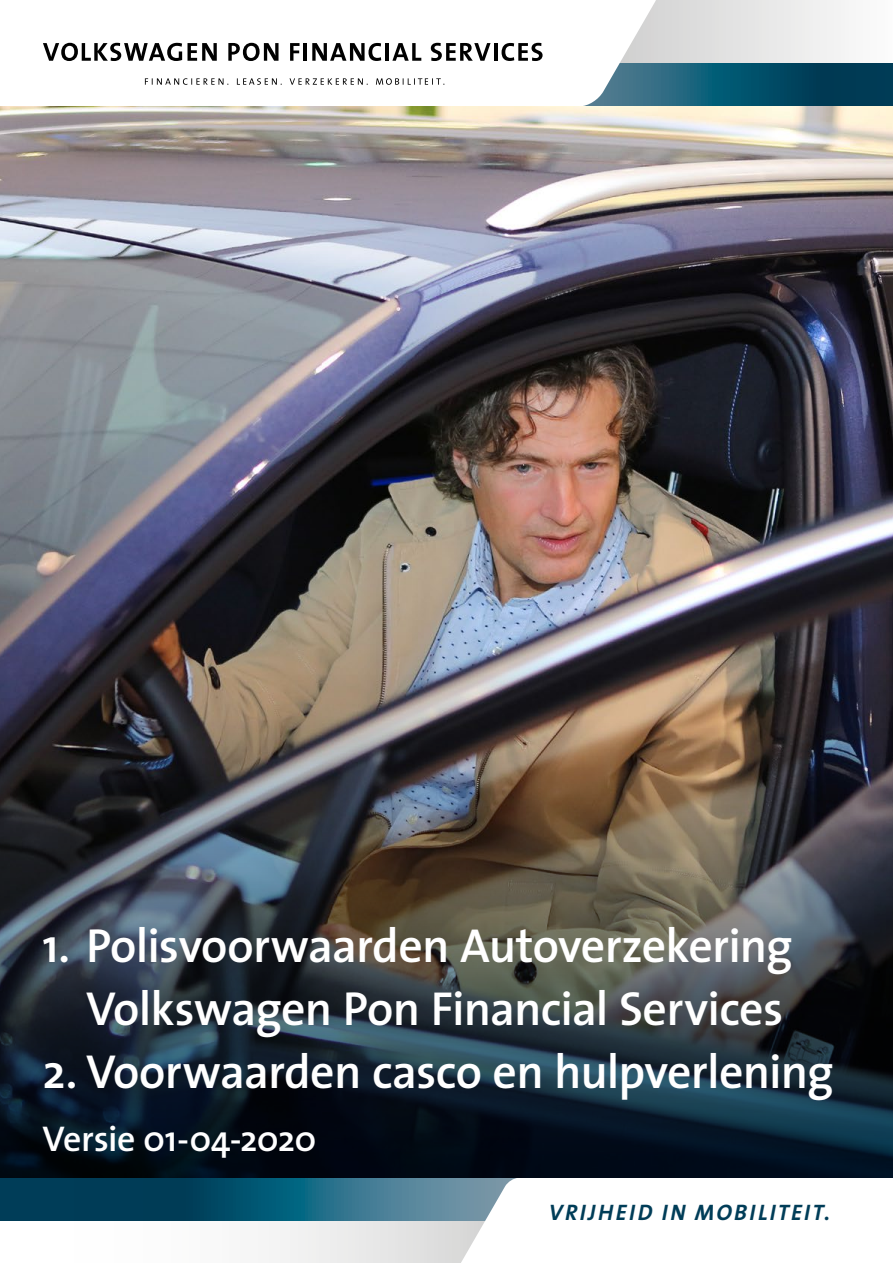
<style>
.page{position:relative;width:893px;height:1263px;background:#fff}
.page>*{position:absolute;margin:0;border:0;box-sizing:border-box;transform-origin:0 0}
.t1{font:600 48px/63px "The Sans";letter-spacing:-.02em;color:#fff;text-align:right}
.t2{font:600 36px "The Sans";letter-spacing:-.02em;color:#fff}
.t3{font:italic 700 22.5px "The Sans";letter-spacing:.1em;color:#003d58}
</style>
<div class="page">
<svg style="left:663px;top:0;width:230px;height:64px"></svg>
<svg style="left:663px;top:64px;width:230px;height:42px;background:#064c66"></svg>
<svg style="left:115px;top:0;width:548px;height:106px"></svg>
<svg style="left:43px;top:43px;width:174px;height:18px"></svg>
<svg style="left:228px;top:43px;width:50px;height:18px"></svg>
<svg style="left:290px;top:43px;width:10px;height:18px"></svg>
<hr style="left:304px;top:43px;width:3px;height:18px;background:#000">
<svg style="left:312px;top:43px;width:69px;height:18px"></svg>
<hr style="left:385px;top:43px;width:4px;height:18px;background:#000">
<svg style="left:392px;top:43px;width:29px;height:18px"></svg>
<svg style="left:431px;top:43px;width:60px;height:18px"></svg>
<hr style="left:494px;top:43px;width:3px;height:18px;background:#000">
<svg style="left:502px;top:43px;width:41px;height:18px"></svg>
<svg style="left:145px;top:78px;width:299px;height:7px"></svg>
<svg style="left:0;top:1220px;width:453px;height:43px"></svg>
<svg style="left:0;top:1178px;width:453px;height:42px;background:#165771"></svg>
<svg style="left:453px;top:1178px;width:64px;height:85px"></svg>
<img style="left:0;top:106px;width:893px;height:569px">
<img style="left:0;top:675px;width:893px;height:503px">
<p class="t1" style="left:43px;top:913px;width:752px">1. Polisvoorwaarden Autoverzekering<br>Volkswagen Pon Financial Services</p>
<p class="t1" style="left:43px;top:1039px;width:793px">2. Voorwaarden casco en hulpverlening</p>
<p class="t2" style="left:43px;top:1109px;width:275px">Versie 01-04-2020</p>
<p class="t3" style="left:549px;top:1194px;width:283px">VRIJHEID IN MOBILITEIT.</p>
</div>
